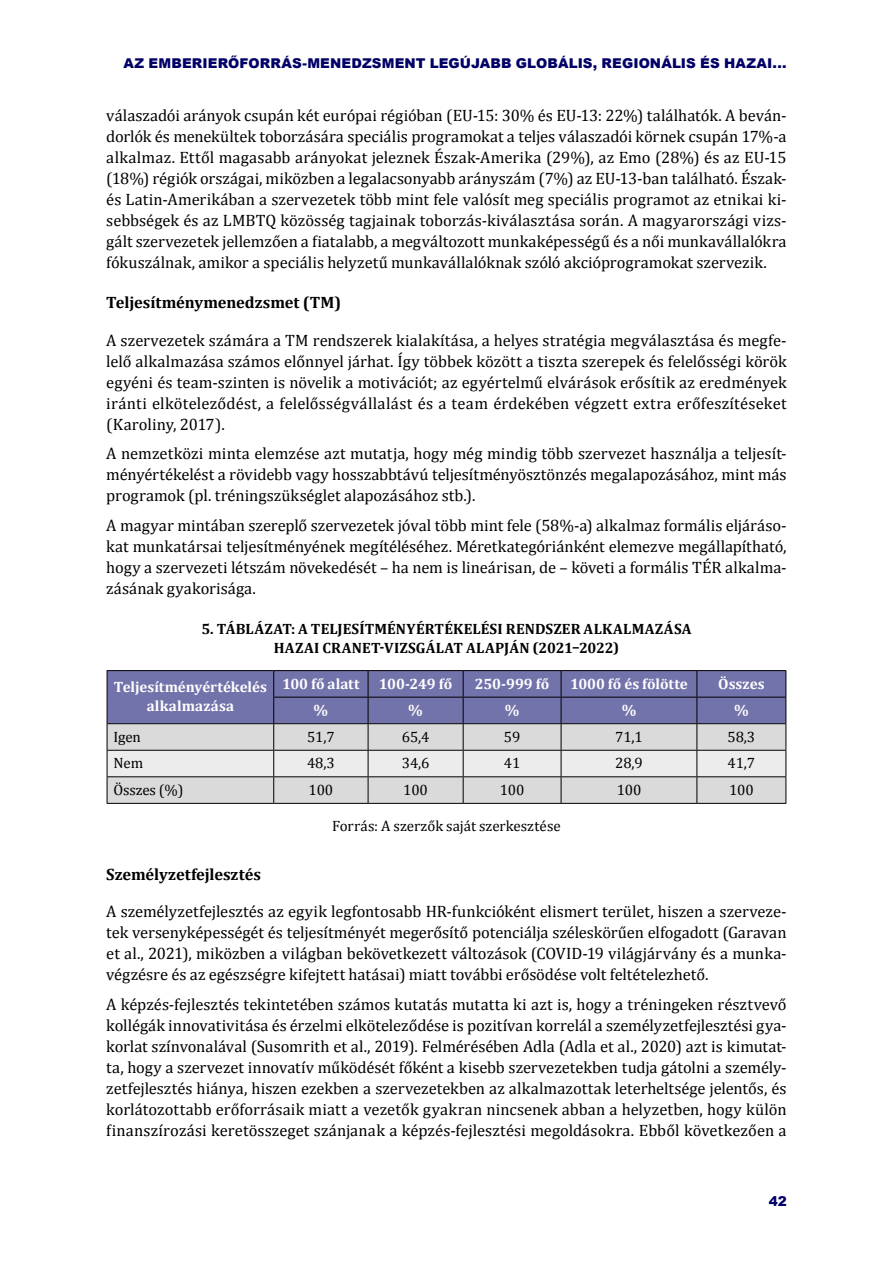
<style>
.page{position:relative;width:893px;height:1263px;background:#fff}
.page>*{position:absolute;margin:0;border:0;box-sizing:border-box;transform-origin:0 0}
.Főszöveg{font:16.5px/21px "Cambria";letter-spacing:.005em;color:#000;text-align:justify}
.Alcím_2{font:700 16.5px "Cambria";letter-spacing:-.005em;color:#000}
.t1{font:700 15px/19px "Cambria";letter-spacing:.01em;color:#000;text-align:center}
.Táblázat_FEJ{font:700 15px "Cambria";color:#fff}
.Táblázat_SZÖVEG{font:15px "Cambria";letter-spacing:-.01em;color:#000}
.FORRÁS{font:15px "Cambria";color:#000}
.t2{font:900 13.5px "Arial";letter-spacing:.005em;color:#006}
</style>
<div class="page">
<hr style="left:107px;top:803px;width:167px;height:1px;background:#000">
<hr style="left:274px;top:803px;width:94px;height:1px;background:#000">
<hr style="left:368px;top:803px;width:95px;height:1px;background:#000">
<hr style="left:463px;top:803px;width:98px;height:1px;background:#000">
<hr style="left:561px;top:803px;width:136px;height:1px;background:#000">
<hr style="left:697px;top:803px;width:89px;height:1px;background:#000">
<hr style="left:274px;top:670px;width:94px;height:1px;background:#000">
<hr style="left:368px;top:670px;width:95px;height:1px;background:#000">
<hr style="left:463px;top:670px;width:98px;height:1px;background:#000">
<hr style="left:561px;top:670px;width:136px;height:1px;background:#000">
<hr style="left:697px;top:670px;width:89px;height:1px;background:#000">
<hr style="left:107px;top:670px;width:167px;height:1px;background:#000">
<svg style="left:107px;top:671px;width:679px;height:132px;background:#adadc3"></svg>
<hr style="left:107px;top:723px;width:167px;height:1px;background:#000">
<p class="t2" style="left:124px;top:53px;width:664px">AZ EMBERIERŐFORRÁS-MENEDZSMENT LEGÚJABB GLOBÁLIS, REGIONÁLIS ÉS HAZAI...</p>
<p class="Főszöveg" style="left:106px;top:105px;width:682px">válaszadói arányok csupán két európai régióban (EU-15: 30% és EU-13: 22%) találhatók. A beván&shy;dorlók és menekültek toborzására speciális programokat a teljes válaszadói körnek csupán 17%-a alkalmaz. Ettől magasabb arányokat jeleznek Észak-Amerika (29%), az Emo (28%) és az EU-15 (18%) régiók országai, miközben a legalacsonyabb arányszám (7%) az EU-13-ban található. Észak&shy;és Latin-Amerikában a szervezetek több mint fele valósít meg speciális programot az etnikai ki&shy;sebbségek és az LMBTQ közösség tagjainak toborzás-kiválasztása során. A magyarországi vizs&shy;gált szervezetek jellemzően a fiatalabb, a megváltozott munkaképességű és a női munkavállalókra fókuszálnak, amikor a speciális helyzetű munkavállalóknak szóló akcióprogramokat szervezik.</p>
<p class="Alcím_2" style="left:106px;top:293px;width:237px">Teljesítménymenedzsmet (TM)</p>
<p class="Főszöveg" style="left:106px;top:329px;width:682px">A szervezetek számára a TM rendszerek kialakítása, a helyes stratégia megválasztása és megfe&shy;lelő alkalmazása számos előnnyel járhat. Így többek között a tiszta szerepek és felelősségi körök egyéni és team-szinten is növelik a motivációt; az egyértelmű elvárások erősítik az eredmények iránti elköteleződést, a felelősségvállalást és a team érdekében végzett extra erőfeszítéseket (Karoliny, 2017).</p>
<p class="Főszöveg" style="left:106px;top:443px;width:682px">A nemzetközi minta elemzése azt mutatja, hogy még mindig több szervezet használja a teljesít&shy;ményértékelést a rövidebb vagy hosszabbtávú teljesítményösztönzés megalapozásához, mint más programok (pl. tréningszükséglet alapozásához stb.).</p>
<p class="Főszöveg" style="left:106px;top:515px;width:682px">A magyar mintában szereplő szervezetek jóval több mint fele (58%-a) alkalmaz formális eljáráso&shy;kat munkatársai teljesítményének megítéléséhez. Méretkategóriánként elemezve megállapítható, hogy a szervezeti létszám növekedését – ha nem is lineárisan, de – követi a formális TÉR alkalma&shy;zásának gyakorisága.</p>
<p class="t1" style="left:201px;top:619px;width:492px">5. TÁBLÁZAT: A TELJESÍTMÉNYÉRTÉKELÉSI RENDSZER ALKALMAZÁSA<br>HAZAI CRANET-VIZSGÁLAT ALAPJÁN (2021–2022)</p>
<p class="Táblázat_FEJ" style="left:114px;top:678px;width:155px">Teljesítményértékelés</p>
<p class="Táblázat_FEJ" style="left:147px;top:697px;width:89px">alkalmazása</p>
<p class="Táblázat_FEJ" style="left:282px;top:674px;width:79px">100 fő alatt</p>
<p class="Táblázat_FEJ" style="left:379px;top:674px;width:75px">100-249 fő</p>
<p class="Táblázat_FEJ" style="left:475px;top:674px;width:76px">250-999 fő</p>
<p class="Táblázat_FEJ" style="left:570px;top:674px;width:119px">1000 fő és fölötte</p>
<p class="Táblázat_FEJ" style="left:718px;top:674px;width:48px">Összes</p>
<p class="Táblázat_FEJ" style="left:314px;top:701px;width:16px">%</p>
<p class="Táblázat_FEJ" style="left:408px;top:701px;width:16px">%</p>
<p class="Táblázat_FEJ" style="left:505px;top:701px;width:16px">%</p>
<p class="Táblázat_FEJ" style="left:622px;top:701px;width:16px">%</p>
<p class="Táblázat_FEJ" style="left:734px;top:701px;width:16px">%</p>
<p class="Táblázat_SZÖVEG" style="left:113px;top:728px;width:29px">Igen</p>
<p class="Táblázat_SZÖVEG" style="left:307px;top:728px;width:29px">51,7</p>
<p class="Táblázat_SZÖVEG" style="left:402px;top:728px;width:29px">65,4</p>
<p class="Táblázat_SZÖVEG" style="left:504px;top:728px;width:18px">59</p>
<p class="Táblázat_SZÖVEG" style="left:615px;top:728px;width:29px">71,1</p>
<p class="Táblázat_SZÖVEG" style="left:728px;top:728px;width:29px">58,3</p>
<p class="Táblázat_SZÖVEG" style="left:113px;top:754px;width:31px">Nem</p>
<p class="Táblázat_SZÖVEG" style="left:307px;top:754px;width:29px">48,3</p>
<p class="Táblázat_SZÖVEG" style="left:402px;top:754px;width:29px">34,6</p>
<p class="Táblázat_SZÖVEG" style="left:504px;top:754px;width:18px">41</p>
<p class="Táblázat_SZÖVEG" style="left:615px;top:754px;width:29px">28,9</p>
<p class="Táblázat_SZÖVEG" style="left:728px;top:754px;width:29px">41,7</p>
<p class="Táblázat_SZÖVEG" style="left:113px;top:781px;width:72px">Összes (%)</p>
<p class="Táblázat_SZÖVEG" style="left:309px;top:781px;width:26px">100</p>
<p class="Táblázat_SZÖVEG" style="left:403px;top:781px;width:26px">100</p>
<p class="Táblázat_SZÖVEG" style="left:500px;top:781px;width:26px">100</p>
<p class="Táblázat_SZÖVEG" style="left:617px;top:781px;width:26px">100</p>
<p class="Táblázat_SZÖVEG" style="left:729px;top:781px;width:26px">100</p>
<p class="FORRÁS" style="left:332px;top:817px;width:230px">Forrás: A szerzők saját szerkesztése</p>
<p class="Alcím_2" style="left:106px;top:864px;width:156px">Személyzetfejlesztés</p>
<p class="Főszöveg" style="left:106px;top:901px;width:682px">A személyzetfejlesztés az egyik legfontosabb HR-funkcióként elismert terület, hiszen a szerveze&shy;tek versenyképességét és teljesítményét megerősítő potenciálja széleskörűen elfogadott (Garavan et al., 2021), miközben a világban bekövetkezett változások (COVID-19 világjárvány és a munka&shy;végzésre és az egészségre kifejtett hatásai) miatt további erősödése volt feltételezhető.</p>
<p class="Főszöveg" style="left:106px;top:993px;width:682px">A képzés-fejlesztés tekintetében számos kutatás mutatta ki azt is, hogy a tréningeken résztvevő kollégák innovativitása és érzelmi elköteleződése is pozitívan korrelál a személyzetfejlesztési gya&shy;korlat színvonalával (Susomrith et al., 2019). Felmérésében Adla (Adla et al., 2020) azt is kimutat&shy;ta, hogy a szervezet innovatív működését főként a kisebb szervezetekben tudja gátolni a személy&shy;zetfejlesztés hiánya, hiszen ezekben a szervezetekben az alkalmazottak leterheltsége jelentős, és korlátozottabb erőforrásaik miatt a vezetők gyakran nincsenek abban a helyzetben, hogy külön finanszírozási keretösszeget szánjanak a képzés-fejlesztési megoldásokra. Ebből következően a</p>
<p class="t2" style="left:769px;top:1191px;width:20px">42</p>
</div>
